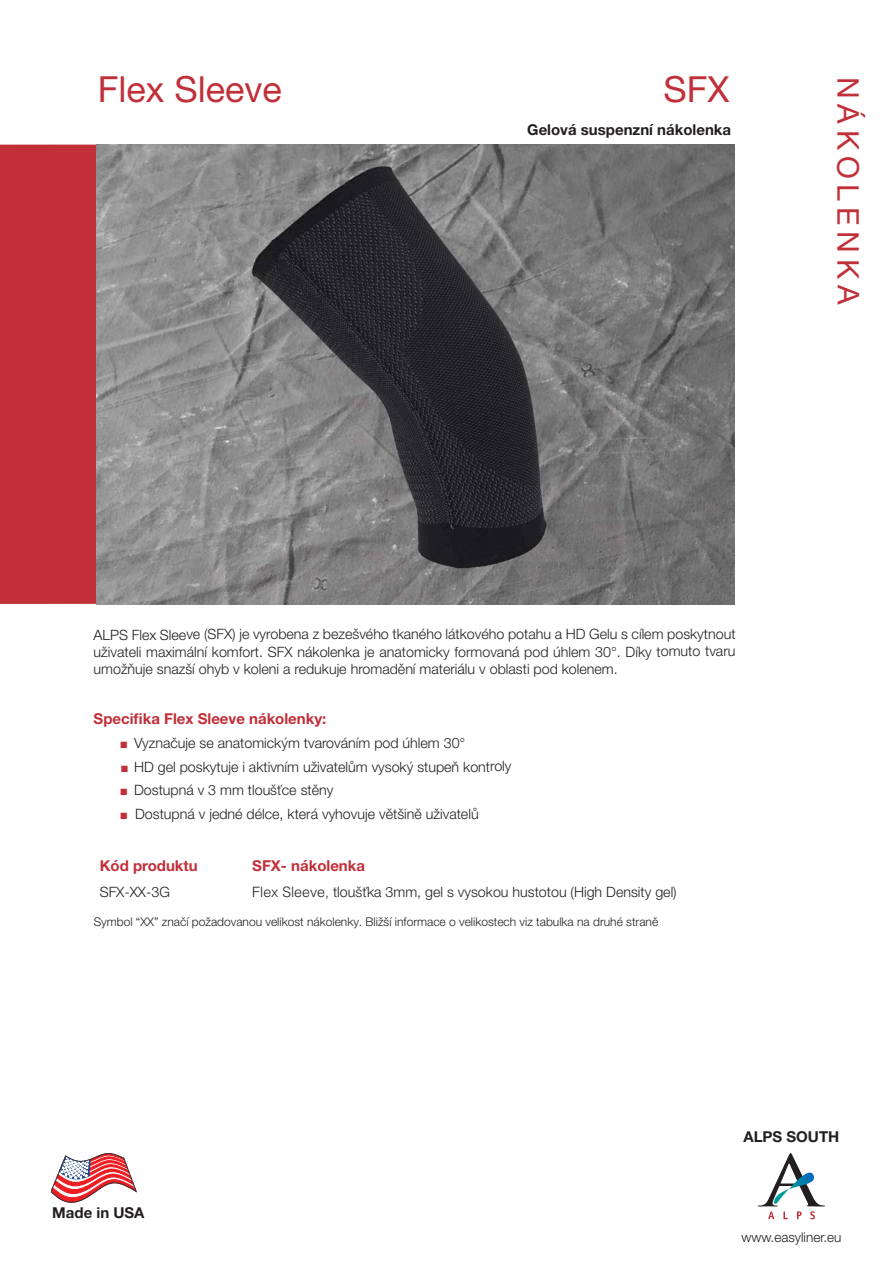
<style>
.page{position:relative;width:893px;height:1263px;background:#fff}
.page>*{position:absolute;margin:0;border:0;box-sizing:border-box;transform-origin:0 0}
.Headlines_28-32{font:36px "Helvetica Neue LT Pro";color:#c12f39}
.t1{font:30px "Helvetica Neue LT Pro";letter-spacing:.2em;color:#c12f39}
.Intro_ITC{font:700 15px "Helvetica Neue LT Pro";color:#231f20}
.Feature_list{font:700 15px "Helvetica Neue LT Pro";color:#c12f39}
.Master_9-11{font:700 15px "Helvetica Neue LT Pro";color:#c12f39}
.Master_9-11-2{font:300 14.25px/17.2px "Helvetica Neue LT Pro";color:#231f20;text-align:justify}
.Feature_list-2{font:300 14.25px "Helvetica Neue LT Pro";color:#231f20}
.Product_No_Descripti{font:300 14.25px "Helvetica Neue LT Pro";color:#231f20}
.t2{font:300 13.5px "Helvetica Neue LT Pro";color:#231f20}
.Product_No_Descripti-2{font:300 12px "Helvetica Neue LT Pro";color:#231f20}
.s1{color:#c12f39}
.s2{font-family:"Helvetica"}
</style>
<div class="page">
<div style="left:0;top:145px;width:97px;height:459px;background:#c12f39"></div>
<svg style="left:758px;top:1153px;width:67px;height:66px"></svg>
<svg style="left:51px;top:1153px;width:85px;height:49px"></svg>
<img style="left:97px;top:145px;width:637px;height:459px">
<p class="Headlines_28-32" style="left:98px;top:67px;width:185px">Flex Sleeve</p>
<p class="Headlines_28-32" style="left:663px;top:67px;width:67px">SFX</p>
<p class="Intro_ITC" style="left:527px;top:120px;width:205px">Gelová suspenzní nákolenka</p>
<p class="t1" style="left:867px;top:77px;width:230px;rotate:90deg">NÁKOLENKA</p>
<p class="Master_9-11-2" style="left:94px;top:625px;width:643px">ALPS Flex Sleeve (SFX) je vyrobena z bezešvého tkaného látkového potahu a HD Gelu s cílem poskytnout uživateli maximální komfort. SFX nákolenka je anatomicky formovaná pod úhlem 30°. Díky tomuto tvaru umožňuje snazší ohyb v koleni a redukuje hromadění materiálu v oblasti pod kolenem.</p>
<p class="Feature_list" style="left:94px;top:709px;width:234px">Specifika Flex Sleeve nákolenky:</p>
<p class="Feature_list-2" style="left:121px;top:734px;width:346px"><span class="s1">■</span> Vyznačuje se anatomickým tvarováním pod úhlem 30°</p>
<p class="Feature_list-2" style="left:121px;top:758px;width:392px"><span class="s1">■</span> HD gel poskytuje i aktivním uživatelům vysoký stupeň kontroly</p>
<p class="Feature_list-2" style="left:121px;top:781px;width:214px"><span class="s1">■</span> Dostupná v 3 mm tloušťce stěny</p>
<p class="Feature_list-2" style="left:121px;top:805px;width:359px"><span class="s1">■</span> Dostupná v jedné délce, která vyhovuje většině uživatelů</p>
<p class="Master_9-11" style="left:100px;top:856px;width:100px">Kód produktu</p>
<p class="Master_9-11" style="left:252px;top:856px;width:114px">SFX- nákolenka</p>
<p class="Product_No_Descripti" style="left:100px;top:883px;width:72px">SFX-XX-3G</p>
<p class="Product_No_Descripti" style="left:252px;top:883px;width:426px"><span class="s2">Flex Sleeve,</span> tloušťka 3mm, gel s vysokou hustotou (High Density gel)</p>
<p class="Product_No_Descripti-2" style="left:94px;top:914px;width:566px">Symbol “XX” značí požadovanou velikost nákolenky. Bližší informace o velikostech viz tabulka na druhé straně</p>
<p class="Intro_ITC" style="left:52px;top:1203px;width:94px">Made in USA</p>
<p class="Intro_ITC" style="left:743px;top:1127px;width:97px">ALPS SOUTH</p>
<p class="t2" style="left:741px;top:1229px;width:102px">www.easyliner.eu</p>
</div>
